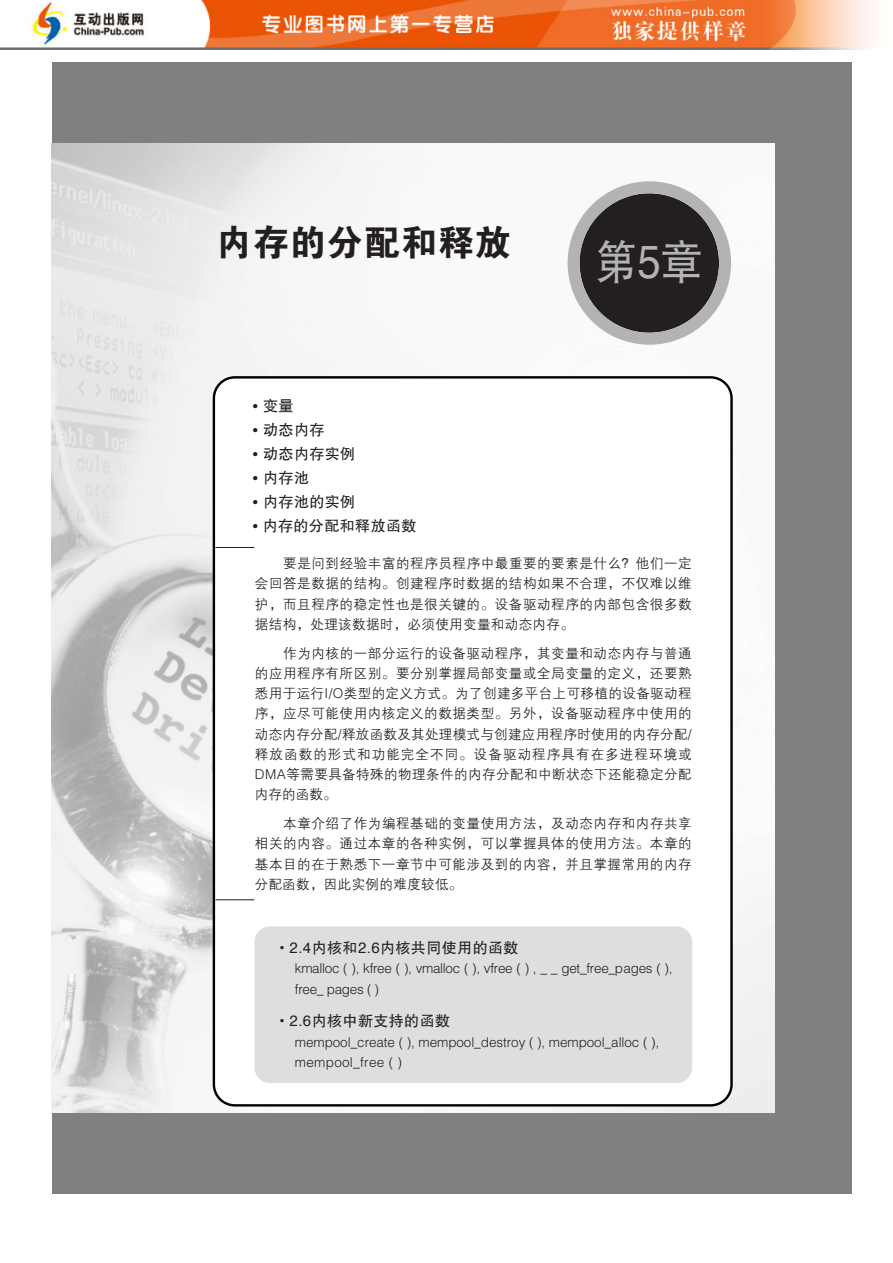
<style>
.page{position:relative;width:893px;height:1263px;background:#fff}
.page>*{position:absolute;margin:0;border:0;box-sizing:border-box;transform-origin:0 0}
.t1{font:46.5px "FZHTJW GB1 0";color:#b3b3b3;scale:.9 1}
.t2{font:36px "FZDHTJW GB1 0";letter-spacing:.03em;color:#231f20}
.t3{font:15px "FZHTJW GB1 0";letter-spacing:.03em;color:#231f20}
.t4{font:13.5px/20.2px "FZZDXJW GB1 0";letter-spacing:.03em;color:#231f20;text-align:justify}
.t5{font:13.5px/20.2px "FZZDXJW GB1 0";letter-spacing:-.02em;color:#231f20}
.t6{font:13.5px/20.2px "FZZDXJW GB1 0";letter-spacing:-.005em;color:#231f20}
.s1{font-family:"Times"}
.s2{font-family:"Helvetica"}
</style>
<div class="page">
<div style="left:52px;top:62px;width:799px;height:1131px;background:#808080"></div>
<img style="left:52px;top:143px;width:722px;height:969px">
<div style="left:215px;top:379px;width:515px;height:725px;background:#fff;border-radius:20px"></div>
<hr style="left:215px;top:547px;width:39px;height:1px;background:#231f20">
<hr style="left:215px;top:900px;width:39px;height:1px;background:#231f20">
<div style="left:254px;top:926px;width:438px;height:157px;background:#dedede;border-radius:16px"></div>
<div style="left:579px;top:193px;width:140px;height:140px;background:#231f20;border-radius:50%"></div>
<div style="left:567px;top:181px;width:164px;height:164px;border:12px solid #b3b3b3;border-radius:50%"></div>
<img style="left:0;top:0;width:874px;height:50px">
<h2 class="t2" style="left:216px;top:223px;width:297px">内存的分配和释放</h2>
<p class="t3" style="left:253px;top:398px;width:42px"><span class="s1">•</span> 变量</p>
<p class="t3" style="left:253px;top:422px;width:73px"><span class="s1">•</span> 动态内存</p>
<p class="t3" style="left:253px;top:446px;width:104px"><span class="s1">•</span> 动态内存实例</p>
<p class="t3" style="left:253px;top:470px;width:58px"><span class="s1">•</span> 内存池</p>
<p class="t3" style="left:253px;top:494px;width:104px"><span class="s1">•</span> 内存池的实例</p>
<p class="t3" style="left:253px;top:518px;width:165px"><span class="s1">•</span> 内存的分配和释放函数</p>
<h1 class="t1" style="left:595px;top:236px;width:121px">第<span class="s2">5</span>章</h1>
<p class="t4" style="left:255px;top:554px;width:438px;text-indent:28px">要是问到经验丰富的程序员程序中最重要的要素是什么？他们一定会回答是数据的结构。创建程序时数据的结构如果不合理，不仅难以维护，而且程序的稳定性也是很关键的。设备驱动程序的内部包含很多数据结构，处理该数据时，必须使用变量和动态内存。</p>
<p class="t4" style="left:255px;top:643px;width:438px;text-indent:28px">作为内核的一部分运行的设备驱动程序，其变量和动态内存与普通的应用程序有所区别。要分别掌握局部变量或全局变量的定义，还要熟悉用于运行I/O类型的定义方式。为了创建多平台上可移植的设备驱动程序，应尽可能使用内核定义的数据类型。另外，设备驱动程序中使用的动态内存分配/释放函数及其处理模式与创建应用程序时使用的内存分配/释放函数的形式和功能完全不同。设备驱动程序具有在多进程环境或DMA等需要具备特殊的物理条件的内存分配和中断状态下还能稳定分配内存的函数。</p>
<p class="t4" style="left:255px;top:814px;width:438px;text-indent:28px">本章介绍了作为编程基础的变量使用方法，及动态内存和内存共享相关的内容。通过本章的各种实例，可以掌握具体的使用方法。本章的基本目的在于熟悉下一章节中可能涉及到的内容，并且掌握常用的内存分配函数，因此实例的难度较低。</p>
<p class="t3" style="left:279px;top:940px;width:241px"><span class="s2">• 2.4</span>内核和<span class="s2">2.6</span>内核共同使用的函数</p>
<p class="t5" style="left:295px;top:959px;width:379px">kmalloc ( ), kfree ( ), vmalloc ( ), vfree ( ) , _ _ get_free_pages ( ), free_ pages ( )</p>
<p class="t3" style="left:279px;top:1013px;width:172px"><span class="s2">• 2.6</span>内核中新支持的函数</p>
<p class="t6" style="left:295px;top:1032px;width:366px">mempool_create ( ), mempool_destroy ( ), mempool_alloc ( ), mempool_free ( )</p>
</div>
